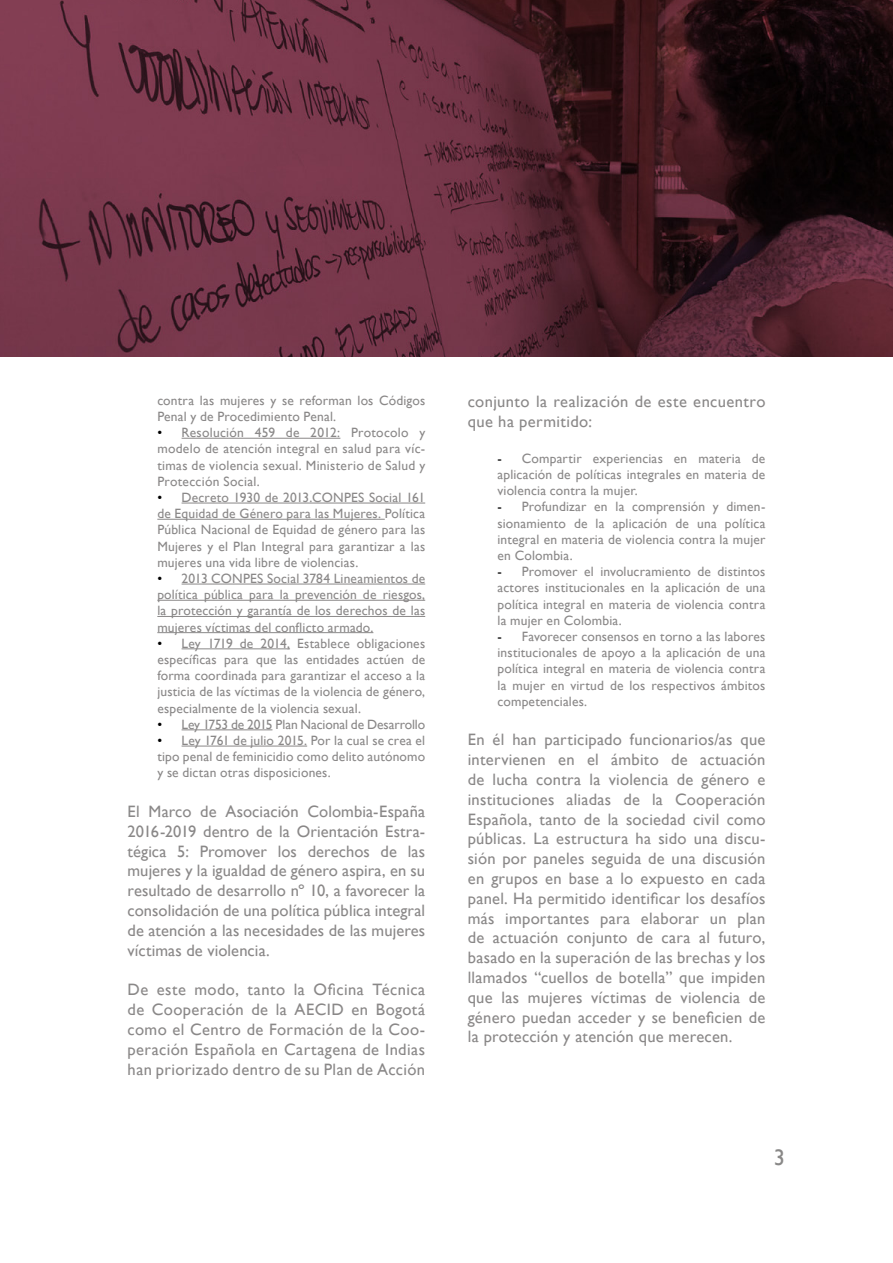
<style>
.page{position:relative;width:893px;height:1263px;background:#fff}
.page>*{position:absolute;margin:0;border:0;box-sizing:border-box;transform-origin:0 0}
.t1{font:22.5px "Gill Sans";color:#898887}
.t2{font:16.5px/19.8px "Gill Sans";letter-spacing:.02em;color:#8a8888;text-align:justify}
.t3{font:13.5px/16.2px "Gill Sans";letter-spacing:.015em;color:#8a8888;text-align:justify}
.t4{font:13.5px "Gill Sans";letter-spacing:-.01em;color:#8a8888}
.s1{color:#000}
</style>
<div class="page">
<hr style="left:182px;top:438px;width:158px;height:1px;background:#8a8888">
<hr style="left:182px;top:503px;width:243px;height:1px;background:#8a8888">
<hr style="left:157px;top:519px;width:228px;height:1px;background:#8a8888">
<hr style="left:182px;top:584px;width:243px;height:1px;background:#8a8888">
<hr style="left:157px;top:600px;width:268px;height:1px;background:#8a8888">
<hr style="left:157px;top:616px;width:268px;height:1px;background:#8a8888">
<hr style="left:157px;top:632px;width:216px;height:1px;background:#8a8888">
<hr style="left:182px;top:648px;width:108px;height:1px;background:#8a8888">
<hr style="left:182px;top:729px;width:90px;height:1px;background:#8a8888">
<hr style="left:182px;top:746px;width:125px;height:1px;background:#8a8888">
<img style="left:0;top:0;width:893px;height:356px">
<p class="t3" style="left:157px;top:392px;width:269px">contra las mujeres y se reforman los Códigos<br>Penal y de Procedimiento Penal.</p>
<p class="t3" style="left:157px;top:425px;width:269px"><span class="s1">•</span> Resolución 459 de 2012: Protocolo y modelo de atención integral en salud para víc&shy;timas de violencia sexual. Ministerio de Salud y Protección Social.</p>
<p class="t3" style="left:157px;top:490px;width:269px"><span class="s1">•</span> Decreto 1930 de 2013.CONPES Social 161 de Equidad de Género para las Mujeres. Política Pública Nacional de Equidad de género para las Mujeres y el Plan Integral para garantizar a las mujeres una vida libre de violencias.</p>
<p class="t3" style="left:157px;top:571px;width:269px"><span class="s1">•</span> 2013 CONPES Social 3784 Lineamientos de política pública para la prevención de riesgos, la protección y garantía de los derechos de las mujeres víctimas del conflicto armado.</p>
<p class="t3" style="left:157px;top:635px;width:269px"><span class="s1">•</span> Ley 1719 de 2014, Establece obligaciones específicas para que las entidades actúen de forma coordinada para garantizar el acceso a la justicia de las víctimas de la violencia de género, especialmente de la violencia sexual.</p>
<p class="t4" style="left:157px;top:716px;width:269px"><span class="s1">•</span> Ley 1753 de 2015 Plan Nacional de Desarrollo</p>
<p class="t3" style="left:157px;top:733px;width:269px"><span class="s1">•</span> Ley 1761 de julio 2015. Por la cual se crea el tipo penal de feminicidio como delito autónomo y se dictan otras disposiciones.</p>
<p class="t2" style="left:128px;top:802px;width:299px">El Marco de Asociación Colombia-España 2016-2019 dentro de la Orientación Estra&shy;tégica 5: Promover los derechos de las mujeres y la igualdad de género aspira, en su resultado de desarrollo nº 10, a favorecer la consolidación de una política pública integral de atención a las necesidades de las mujeres víctimas de violencia.</p>
<p class="t2" style="left:128px;top:980px;width:299px">De este modo, tanto la Oficina Técnica de Cooperación de la AECID en Bogotá como el Centro de Formación de la Coo&shy;peración Española en Cartagena de Indias han priorizado dentro de su Plan de Acción</p>
<p class="t2" style="left:468px;top:392px;width:299px">conjunto la realización de este encuentro que ha permitido:</p>
<p class="t3" style="left:497px;top:450px;width:269px"><span class="s1">-</span> Compartir experiencias en materia de aplicación de políticas integrales en materia de violencia contra la mujer.</p>
<p class="t3" style="left:497px;top:499px;width:269px"><span class="s1">-</span> Profundizar en la comprensión y dimen&shy;sionamiento de la aplicación de una política integral en materia de violencia contra la mujer en Colombia.</p>
<p class="t3" style="left:497px;top:564px;width:269px"><span class="s1">-</span> Promover el involucramiento de distintos actores institucionales en la aplicación de una política integral en materia de violencia contra la mujer en Colombia.</p>
<p class="t3" style="left:497px;top:628px;width:269px"><span class="s1">-</span> Favorecer consensos en torno a las labores institucionales de apoyo a la aplicación de una política integral en materia de violencia contra la mujer en virtud de los respectivos ámbitos competenciales.</p>
<p class="t2" style="left:468px;top:730px;width:299px">En él han participado funcionarios/as que intervienen en el ámbito de actuación de lucha contra la violencia de género e instituciones aliadas de la Cooperación Española, tanto de la sociedad civil como públicas. La estructura ha sido una discu&shy;sión por paneles seguida de una discusión en grupos en base a lo expuesto en cada panel. Ha permitido identificar los desafíos más importantes para elaborar un plan de actuación conjunto de cara al futuro, basado en la superación de las brechas y los llamados “cuellos de botella” que impiden que las mujeres víctimas de violencia de género puedan acceder y se beneficien de la protección y atención que merecen.</p>
<h1 class="t1" style="left:774px;top:1144px;width:13px">3</h1>
</div>
